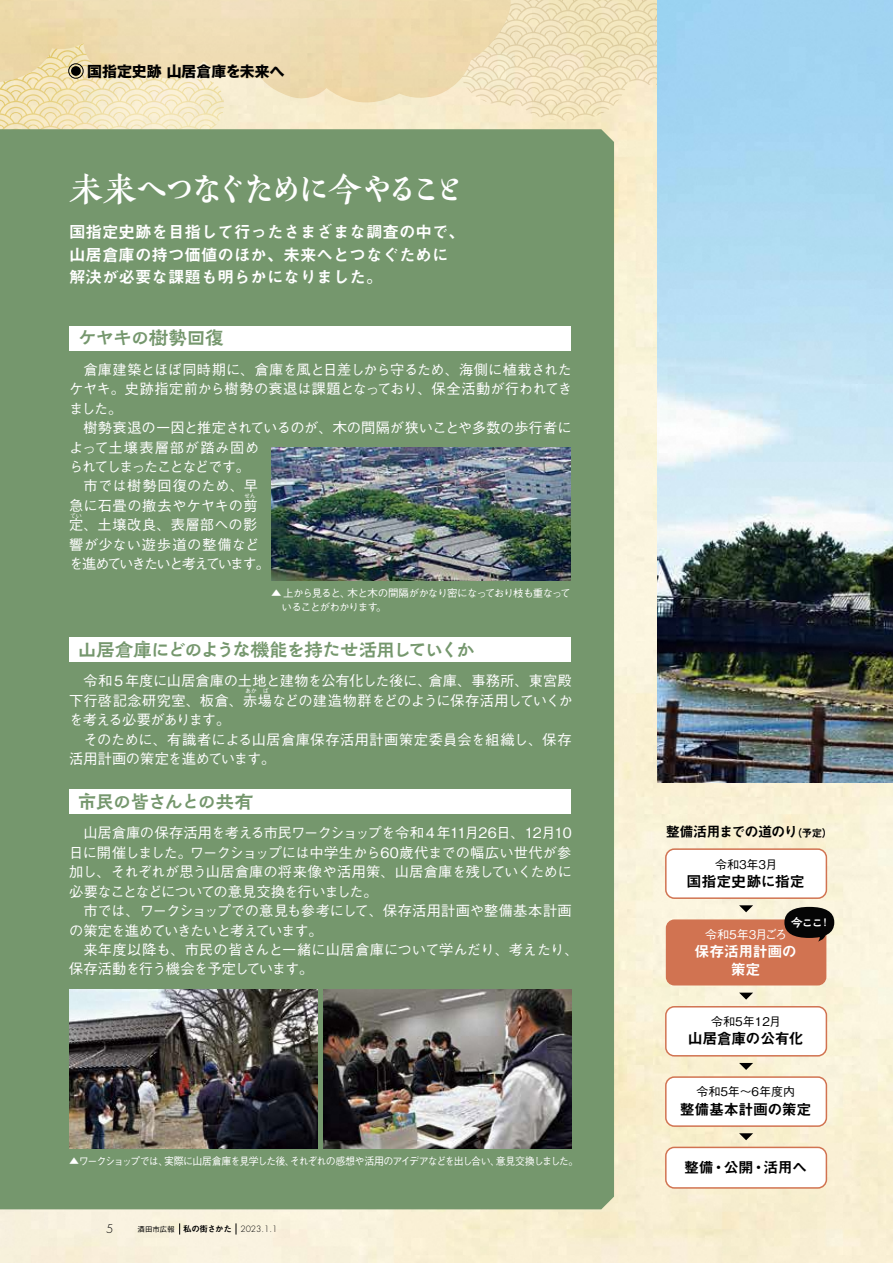
<style>
.page{position:relative;width:893px;height:1263px;background:#fff}
.page>*{position:absolute;margin:0;border:0;box-sizing:border-box;transform-origin:0 0}
.t1{font:700 34.5px "P Kiza Kinryou Std";letter-spacing:-.2em;color:#fff}
.t2{font:700 19.5px "P Kuretake Meiseki Std N";letter-spacing:-.095em;color:#75976d}
.t3{font:700 19.5px "P Kuretake Meiseki Std N";letter-spacing:-.055em;color:#75976d}
.t4{font:16.5px/22.5px "Midashi Go Pro MB31";color:#fff}
.t5{font:15px "Midashi Go Pro MB31";letter-spacing:-.025em;color:#000}
.t6{font:15px/18px "Midashi Go Pro MB31";letter-spacing:-.03em;color:#fff;text-align:center}
.t7{font:700 14.85px "Gothic MB101 Pro";color:#000}
.t8{font:500 14.25px/19.5px "Gothic BBB Pro";letter-spacing:-.02em;color:#fff}
.t9{font:14.25px "Midashi Go Pro MB31";letter-spacing:-.08em;color:#000}
.t10{font:500 12px "Gothic BBB Pro";color:#000}
.t11{font:500 12px "Gothic BBB Pro";color:#fff}
.t12{font:700 12px "P Kuretake Meiseki Std N";color:#fff}
.t13{font:300 11.7px "Futura";color:#000}
.t14{font:500 10.5px "Gothic BBB Pro";letter-spacing:-.085em;color:#fff}
.t15{font:500 10.5px "Gothic BBB Pro";letter-spacing:-.085em;color:#fff;scale:.95 1}
.t16{font:500 10.5px "Gothic BBB Pro";letter-spacing:-.12em;color:#fff;scale:.95 1}
.t17{font:10.5px "Midashi Go Pro MB31";color:#000}
.t18{font:300 8.55px "Futura";color:#000}
.t19{font:8.55px "Midashi Go Pro MB31";letter-spacing:-.04em;color:#000}
.t20{font:500 7.5px "Gothic BBB Pr 6";color:#000}
.t21{font:500 6px "Gothic BBB Pro";color:#fff}
</style>
<div class="page">
<img style="left:0;top:117px;width:893px;height:1146px">
<svg style="left:439px;top:0;width:218px;height:120px;background:#f0e2bd"></svg>
<svg style="left:0;top:117px;width:363px;height:12px;background:#f6e9c6"></svg>
<svg style="left:0;top:0;width:512px;height:117px;background:#f0dfb6"></svg>
<img style="left:657px;top:0;width:236px;height:782px">
<div style="left:0;top:129px;width:614px;height:1080px;background:#75976d"></div>
<div style="left:68px;top:63px;width:15px;height:16px;border:1px solid #000;border-radius:50%"></div>
<div style="left:71px;top:66px;width:10px;height:10px;background:#000;border-radius:50%"></div>
<div style="left:666px;top:1007px;width:160px;height:49px;background:#fff;border-radius:9px"></div>
<div style="left:665px;top:1006px;width:162px;height:50px;border:2px solid #d17351;border-radius:9px"></div>
<div style="left:69px;top:327px;width:502px;height:24px;background:#fff"></div>
<img style="left:271px;top:447px;width:300px;height:133px">
<div style="left:69px;top:789px;width:502px;height:25px;background:#fff"></div>
<img style="left:323px;top:989px;width:248px;height:159px">
<img style="left:69px;top:989px;width:248px;height:159px">
<div style="left:666px;top:849px;width:160px;height:49px;background:#fff;border-radius:9px"></div>
<div style="left:665px;top:848px;width:162px;height:51px;border:2px solid #d17351;border-radius:9px"></div>
<div style="left:666px;top:919px;width:160px;height:66px;background:#d17351;border-radius:9px"></div>
<div style="left:666px;top:1077px;width:160px;height:49px;background:#fff;border-radius:9px"></div>
<div style="left:665px;top:1076px;width:162px;height:51px;border:2px solid #d17351;border-radius:9px"></div>
<div style="left:666px;top:1147px;width:160px;height:41px;background:#fff;border-radius:9px"></div>
<div style="left:665px;top:1147px;width:162px;height:42px;border:2px solid #d17351;border-radius:9px"></div>
<svg style="left:739px;top:1133px;width:14px;height:7px"></svg>
<svg style="left:739px;top:1063px;width:14px;height:7px"></svg>
<svg style="left:739px;top:993px;width:14px;height:7px"></svg>
<svg style="left:739px;top:905px;width:14px;height:7px"></svg>
<div style="left:784px;top:907px;width:50px;height:31px;background:#050505;border-radius:50%"></div>
<svg style="left:818px;top:934px;width:8px;height:7px"></svg>
<div style="left:69px;top:638px;width:502px;height:24px;background:#fff"></div>
<p class="t7" style="left:87px;top:59px;width:199px">国指定史跡山居倉庫を未来へ</p>
<h1 class="t1" style="left:69px;top:166px;width:399px">未来へつなぐために今やること</h1>
<p class="t4" style="left:69px;top:219px;width:398px">国指定史跡を目指して行ったさまざまな調査の中で、山居倉庫の持つ価値のほか、未来へとつなぐために解決が必要な課題も明らかになりました。</p>
<h2 class="t3" style="left:78px;top:325px;width:148px">ケヤキの樹勢回復</h2>
<p class="t8" style="left:69px;top:358px;width:505px">　倉庫建築とほぼ同時期に、倉庫を風と日差しから守るため、海側に植栽されたケヤキ。史跡指定前から樹勢の衰退は課題となっており、保全活動が行われてきました。<br>　樹勢衰退の一因と推定されているのが、木の間隔が狭いことや多数の歩行者によって土壌表層部が踏み固め<br>られてしまったことなどです。<br>　市では樹勢回復のため、早<br>急に石畳の撤去やケヤキの剪<br>定、土壌改良、表層部への影<br>響が少ない遊歩道の整備など<br>を進めていきたいと考えています。</p>
<p class="t14" style="left:347px;top:585px;width:225px">木と木の間隔がかなり密になっており枝も重なって</p>
<p class="t21" style="left:244px;top:491px;width:13px">せん</p>
<p class="t21" style="left:70px;top:511px;width:13px">てい</p>
<p class="t14" style="left:271px;top:585px;width:81px">▲ 上から見ると、</p>
<p class="t14" style="left:271px;top:598px;width:108px">　いることがわかります</p>
<p class="t14" style="left:376px;top:598px;width:12px">。</p>
<h2 class="t2" style="left:78px;top:637px;width:399px">山居倉庫にどのような機能を持たせ活用していくか</h2>
<p class="t8" style="left:429px;top:669px;width:145px">倉庫、事務所、東宮殿</p>
<p class="t8" style="left:69px;top:669px;width:505px">　令和５年度に山居倉庫の土地と建物を公有化した後に、<br>下行啓記念研究室、板倉、赤場などの建造物群をどのように保存活用していくかを考える必要があります。<br>　そのために、有識者による山居倉庫保存活用計画策定委員会を組織し、保存活用計画の策定を進めています。</p>
<p class="t21" style="left:245px;top:686px;width:25px">あか　ば</p>
<h2 class="t2" style="left:78px;top:789px;width:178px">市民の皆さんとの共有</h2>
<p class="t8" style="left:69px;top:821px;width:504px;text-align:right">　山居倉庫の保存活用を考える市民ワークショップを令和４年11月26日、12月10ワークショップには中学生から60歳代までの幅広い世代が参</p>
<p class="t8" style="left:69px;top:841px;width:511px">日に開催しました。<br>加し、それぞれが思う山居倉庫の将来像や活用策、山居倉庫を残していくために必要なことなどについての意見交換を行いました。<br>　市では、ワークショップでの意見も参考にして、保存活用計画や整備基本計画の策定を進めていきたいと考えています。<br>　来年度以降も、市民の皆さんと一緒に山居倉庫について学んだり、考えたり、保存活動を行う機会を予定しています。</p>
<p class="t16" style="left:69px;top:1153px;width:106px">▲ワークショップでは、</p>
<p class="t16" style="left:496px;top:1153px;width:88px">意見交換しました。</p>
<p class="t15" style="left:164px;top:1153px;width:355px">実際に山居倉庫を見学した後それぞれの感想や活用のアイデアなどを出し合い、</p>
<p class="t15" style="left:285px;top:1153px;width:12px">、</p>
<p class="t13" style="left:106px;top:1222px;width:9px">5</p>
<p class="t20" style="left:138px;top:1223px;width:39px">酒田市広報</p>
<p class="t19" style="left:183px;top:1222px;width:50px">私の街さかた</p>
<p class="t18" style="left:240px;top:1224px;width:38px">2023.1.1</p>
<p class="t9" style="left:666px;top:820px;width:134px">整備活用までの道のり</p>
<p class="t17" style="left:792px;top:824px;width:42px">（予定(</p>
<p class="t10" style="left:715px;top:854px;width:64px">令和3年月3</p>
<p class="t5" style="left:687px;top:869px;width:120px">国指定史跡に指定</p>
<p class="t12" style="left:791px;top:915px;width:34px">今ここ</p>
<p class="t12" style="left:819px;top:915px;width:13px">!</p>
<p class="t11" style="left:705px;top:925px;width:84px">令和5年3月ごろ</p>
<p class="t6" style="left:694px;top:941px;width:104px">保存活用計画の策定</p>
<p class="t10" style="left:711px;top:1012px;width:71px">令和5年12月</p>
<p class="t5" style="left:688px;top:1027px;width:117px">山居倉庫の公有化</p>
<p class="t10" style="left:696px;top:1082px;width:100px">令和5年～6年度内</p>
<p class="t5" style="left:680px;top:1097px;width:133px">整備基本計画の策定</p>
<p class="t5" style="left:763px;top:1155px;width:45px">活用へ</p>
<p class="t5" style="left:684px;top:1155px;width:31px">整備</p>
<p class="t5" style="left:724px;top:1155px;width:31px">公開</p>
<p class="t5" style="left:711px;top:1155px;width:16px">・</p>
<p class="t5" style="left:751px;top:1155px;width:16px">・</p>
</div>
